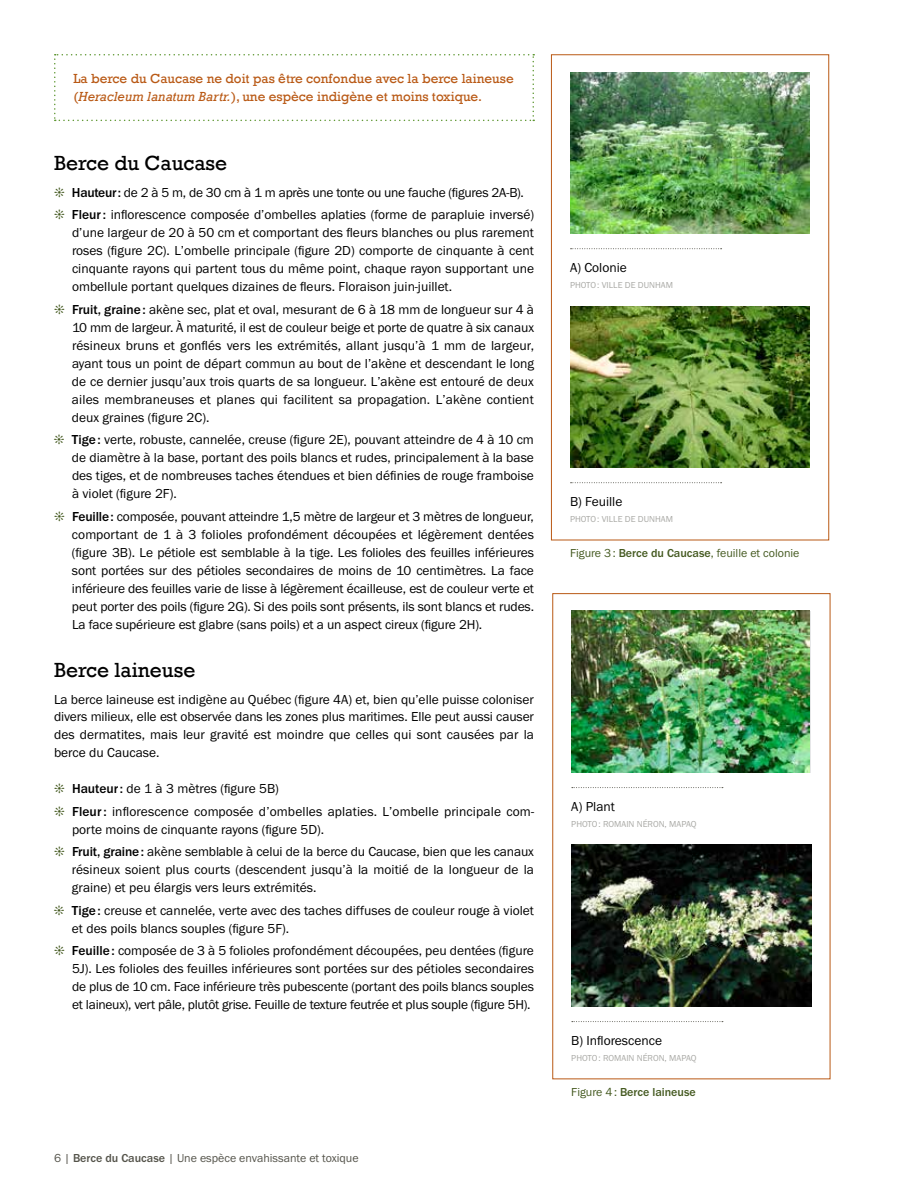
<style>
.page{position:relative;width:918px;height:1188px;background:#fff}
.page>*{position:absolute;margin:0;border:0;box-sizing:border-box;transform-origin:0 0}
.t1{font:21px "Rockwell";color:#000}
.t2{font:13.5px/18px "Franklin Gothic";color:#000;text-align:justify}
.t3{font:13.5px/18px "Rockwell";color:#b95915}
.t4{font:12px "Franklin Gothic";color:#54534a}
.t5{font:12px "Franklin Gothic";color:#455a21}
.t6{font:700 12px "Franklin Gothic";color:#455a21}
.t7{font:9px "Franklin Gothic";color:#a9a9a5}
.s1{font-style:italic}
.s2{color:#455a21}
.s3{font-weight:700}
.s4{font-weight:400}
</style>
<div class="page">
<div style="left:551px;top:54px;width:278px;height:486px;background:#fff;border:1px solid #b95915"></div>
<img style="left:570px;top:72px;width:240px;height:162px">
<svg style="left:571px;top:248px;width:151px;height:1px"></svg>
<img style="left:570px;top:306px;width:240px;height:162px">
<svg style="left:571px;top:482px;width:151px;height:1px"></svg>
<svg style="left:54px;top:54px;width:480px;height:67px"></svg>
<div style="left:552px;top:593px;width:278px;height:486px;background:#fff;border:1px solid #b95915"></div>
<img style="left:571px;top:611px;width:239px;height:162px">
<svg style="left:572px;top:787px;width:151px;height:1px"></svg>
<img style="left:571px;top:845px;width:240px;height:162px">
<svg style="left:572px;top:1021px;width:151px;height:1px"></svg>
<p class="t3" style="left:74px;top:70px;width:442px">La berce du Caucase ne doit pas être confondue avec la berce laineuse (<span class="s1">Heracleum lanatum Bartr.</span>), une espèce indigène et moins toxique.</p>
<h1 class="t1" style="left:54px;top:151px;width:175px">Berce du Caucase</h1>
<p class="t2" style="left:54px;top:181px;width:482px;line-height:22.5px"><span class="s2">❊</span> <span class="s3">Hauteur:</span> de 2 à 5 m, de 30 cm à 1 m après une tonte ou une fauche (figures 2A-B). <span class="s2">❊</span> <span class="s3">Fleur:</span> inflorescence composée d’ombelles aplaties (forme de parapluie inversé)</p>
<p class="t2" style="left:72px;top:224px;width:464px">d’une largeur de 20 à 50 cm et comportant des fleurs blanches ou plus rarement roses (figure 2C). L’ombelle principale (figure 2D) comporte de cinquante à cent cinquante rayons qui partent tous du même point, chaque rayon supportant une ombellule portant quelques dizaines de fleurs. Floraison juin-juillet.</p>
<p class="t2" style="left:72px;top:301px;width:464px;text-indent:-18px"><span class="s2">❊</span> <span class="s3">Fruit, graine:</span> akène sec, plat et oval, mesurant de 6 à 18 mm de longueur sur 4 à 10 mm de largeur. À maturité, il est de couleur beige et porte de quatre à six canaux résineux bruns et gonflés vers les extrémités, allant jusqu’à 1 mm de largeur, ayant tous un point de départ commun au bout de l’akène et descendant le long de ce dernier jusqu’aux trois quarts de sa longueur. L’akène est entouré de deux ailes membraneuses et planes qui facilitent sa propagation. L’akène contient deux graines (figure 2C).</p>
<p class="t2" style="left:72px;top:431px;width:464px;text-indent:-18px"><span class="s2">❊</span> <span class="s3">Tige:</span> verte, robuste, cannelée, creuse (figure 2E), pouvant atteindre de 4 à 10 cm de diamètre à la base, portant des poils blancs et rudes, principalement à la base des tiges, et de nombreuses taches étendues et bien définies de rouge framboise à violet (figure 2F).</p>
<p class="t2" style="left:72px;top:507px;width:464px;text-indent:-18px"><span class="s2">❊</span> <span class="s3">Feuille:</span> composée, pouvant atteindre 1,5 mètre de largeur et 3 mètres de longueur, comportant de 1 à 3 folioles profondément découpées et légèrement dentées (figure 3B). Le pétiole est semblable à la tige. Les folioles des feuilles inférieures sont portées sur des pétioles secondaires de moins de 10 centimètres. La face inférieure des feuilles varie de lisse à légèrement écailleuse, est de couleur verte et peut porter des poils (figure 2G). Si des poils sont présents, ils sont blancs et rudes.<br>La face supérieure est glabre (sans poils) et a un aspect cireux (figure 2H).</p>
<h1 class="t1" style="left:54px;top:657px;width:143px">Berce laineuse</h1>
<p class="t2" style="left:54px;top:690px;width:482px">La berce laineuse est indigène au Québec (figure 4A) et, bien qu’elle puisse coloniser divers milieux, elle est observée dans les zones plus maritimes. Elle peut aussi causer des dermatites, mais leur gravité est moindre que celles qui sont causées par la berce du Caucase.</p>
<p class="t2" style="left:54px;top:778px;width:481px;line-height:22.5px"><span class="s2">❊</span> <span class="s3">Hauteur:</span> de 1 à 3 mètres (figure 5B)<br><span class="s2">❊</span> <span class="s3">Fleur:</span> inflorescence composée d’ombelles aplaties. L’ombelle principale com-</p>
<p class="t2" style="left:54px;top:818px;width:481px;line-height:22.5px;text-indent:18px">porte moins de cinquante rayons (figure 5D).<br><span class="s2">❊</span> <span class="s3">Fruit, graine:</span> akène semblable à celui de la berce du Caucase, bien que les canaux</p>
<p class="t2" style="left:72px;top:861px;width:463px">résineux soient plus courts (descendent jusqu’à la moitié de la longueur de la graine) et peu élargis vers leurs extrémités.</p>
<p class="t2" style="left:72px;top:902px;width:463px;text-indent:-18px"><span class="s2">❊</span> <span class="s3">Tige:</span> creuse et cannelée, verte avec des taches diffuses de couleur rouge à violet et des poils blancs souples (figure 5F).</p>
<p class="t2" style="left:72px;top:942px;width:464px;text-indent:-18px"><span class="s2">❊</span> <span class="s3">Feuille:</span> composée de 3 à 5 folioles profondément découpées, peu dentées (figure 5J). Les folioles des feuilles inférieures sont portées sur des pétioles secondaires de plus de 10 cm. Face inférieure très pubescente (portant des poils blancs souples et laineux), vert pâle, plutôt grise. Feuille de texture feutrée et plus souple (figure 5H).</p>
<p class="t4" style="left:54px;top:1151px;width:306px">6 | <span class="s3">Berce du Caucase</span> | Une espèce envahissante et toxique</p>
<p class="t2" style="left:570px;top:259px;width:58px">A) Colonie</p>
<p class="t7" style="left:570px;top:280px;width:105px">PHOTO : ville de du nham</p>
<p class="t2" style="left:570px;top:493px;width:54px">B) Feuille</p>
<p class="t7" style="left:570px;top:514px;width:105px">PHOTO : ville de du nham</p>
<p class="t5" style="left:570px;top:547px;width:231px">Figure 3 : <span class="s3">Berce du Caucase</span>, feuille et colonie</p>
<p class="t2" style="left:571px;top:798px;width:45px">A) Plant</p>
<p class="t7" style="left:571px;top:819px;width:119px">PHOTO : Romain N éron, MAPAQ</p>
<p class="t2" style="left:571px;top:1032px;width:92px">B) I nflorescence</p>
<p class="t7" style="left:571px;top:1053px;width:119px">PHOTO : Romain N éron, MAPAQ</p>
<p class="t6" style="left:571px;top:1085px;width:126px"><span class="s4">Figure 4 :</span> Berce laineuse</p>
</div>
